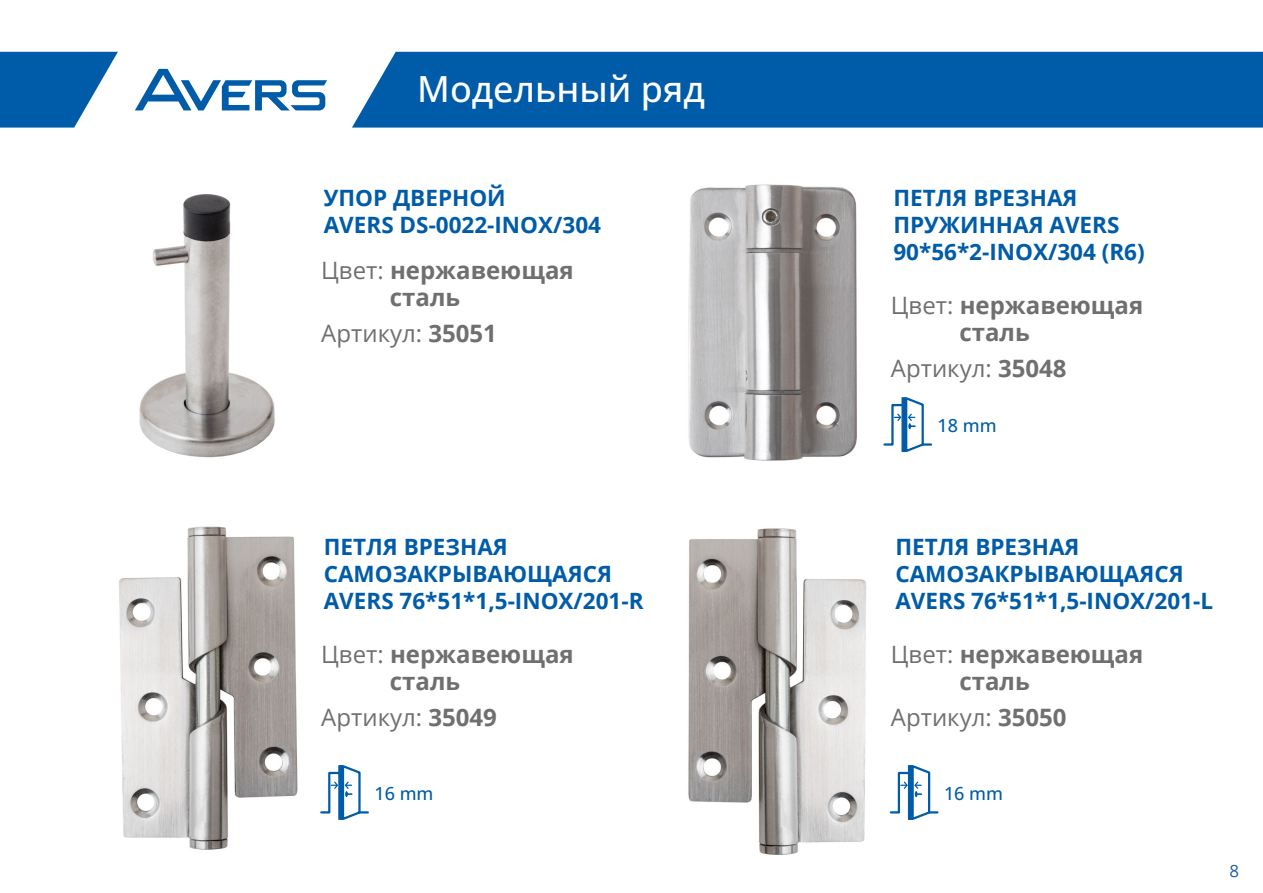
<style>
.page{position:relative;width:1263px;height:893px;background:#fff}
.page>*{position:absolute;margin:0;border:0;box-sizing:border-box;transform-origin:0 0}
.t1{font:500 36px "Open Sans";color:#fff}
.t2{font:700 24px/27px "Open Sans";color:#706f6f}
.t3{font:24px "Open Sans";color:#706f6f}
.t4{font:700 22.5px/27px "Open Sans";color:#005ca8}
.t5{font:500 18px "Open Sans";color:#005ca8}
.t6{font:16.95px "Open Sans";color:#1b5da4}
.s1{font-weight:400}
.s2{font-weight:700}
</style>
<div class="page">
<svg style="left:0;top:52px;width:118px;height:76px"></svg>
<svg style="left:135px;top:69px;width:192px;height:41px"></svg>
<div style="left:352px;top:52px;width:911px;height:76px;background:#005ca8"></div>
<img style="left:688px;top:184px;width:169px;height:277px">
<img style="left:119px;top:526px;width:179px;height:324px">
<img style="left:688px;top:528px;width:179px;height:327px">
<img style="left:139px;top:194px;width:136px;height:264px">
<svg style="left:883px;top:397px;width:48px;height:56px"></svg>
<svg style="left:889px;top:765px;width:48px;height:55px"></svg>
<svg style="left:320px;top:765px;width:48px;height:55px"></svg>
<h1 class="t1" style="left:417px;top:65px;width:289px">Модельный ряд</h1>
<p class="t4" style="left:324px;top:184px;width:279px">УПОР ДВЕРНОЙ<br>AVERS DS-0022-INOX/304</p>
<p class="t2" style="left:390px;top:256px;width:185px;text-indent:-69px"><span class="s1">Цвет:</span> нержавеющая сталь</p>
<p class="t3" style="left:321px;top:316px;width:177px">Артикул: <span class="s2">35051</span></p>
<p class="t4" style="left:893px;top:184px;width:253px">ПЕТЛЯ ВРЕЗНАЯ<br>ПРУЖИННАЯ AVERS<br>90*56*2-INOX/304 (R6)</p>
<p class="t2" style="left:959px;top:292px;width:185px;text-indent:-69px"><span class="s1">Цвет:</span> нержавеющая сталь</p>
<p class="t3" style="left:891px;top:352px;width:177px">Артикул: <span class="s2">35048</span></p>
<p class="t5" style="left:937px;top:413px;width:61px">18 mm</p>
<p class="t4" style="left:324px;top:533px;width:321px">ПЕТЛЯ ВРЕЗНАЯ<br>САМОЗАКРЫВАЮЩАЯСЯ<br>AVERS 76*51*1,5-INOX/201-R</p>
<p class="t2" style="left:390px;top:640px;width:185px;text-indent:-69px"><span class="s1">Цвет:</span> нержавеющая сталь</p>
<p class="t3" style="left:321px;top:701px;width:177px">Артикул: <span class="s2">35049</span></p>
<p class="t4" style="left:895px;top:533px;width:319px">ПЕТЛЯ ВРЕЗНАЯ<br>САМОЗАКРЫВАЮЩАЯСЯ<br>AVERS 76*51*1,5-INOX/201-L</p>
<p class="t2" style="left:959px;top:640px;width:185px;text-indent:-69px"><span class="s1">Цвет:</span> нержавеющая сталь</p>
<p class="t3" style="left:891px;top:701px;width:177px">Артикул: <span class="s2">35050</span></p>
<p class="t5" style="left:374px;top:781px;width:61px">16 mm</p>
<p class="t5" style="left:944px;top:781px;width:61px">16 mm</p>
<p class="t6" style="left:1229px;top:859px;width:11px">8</p>
</div>
